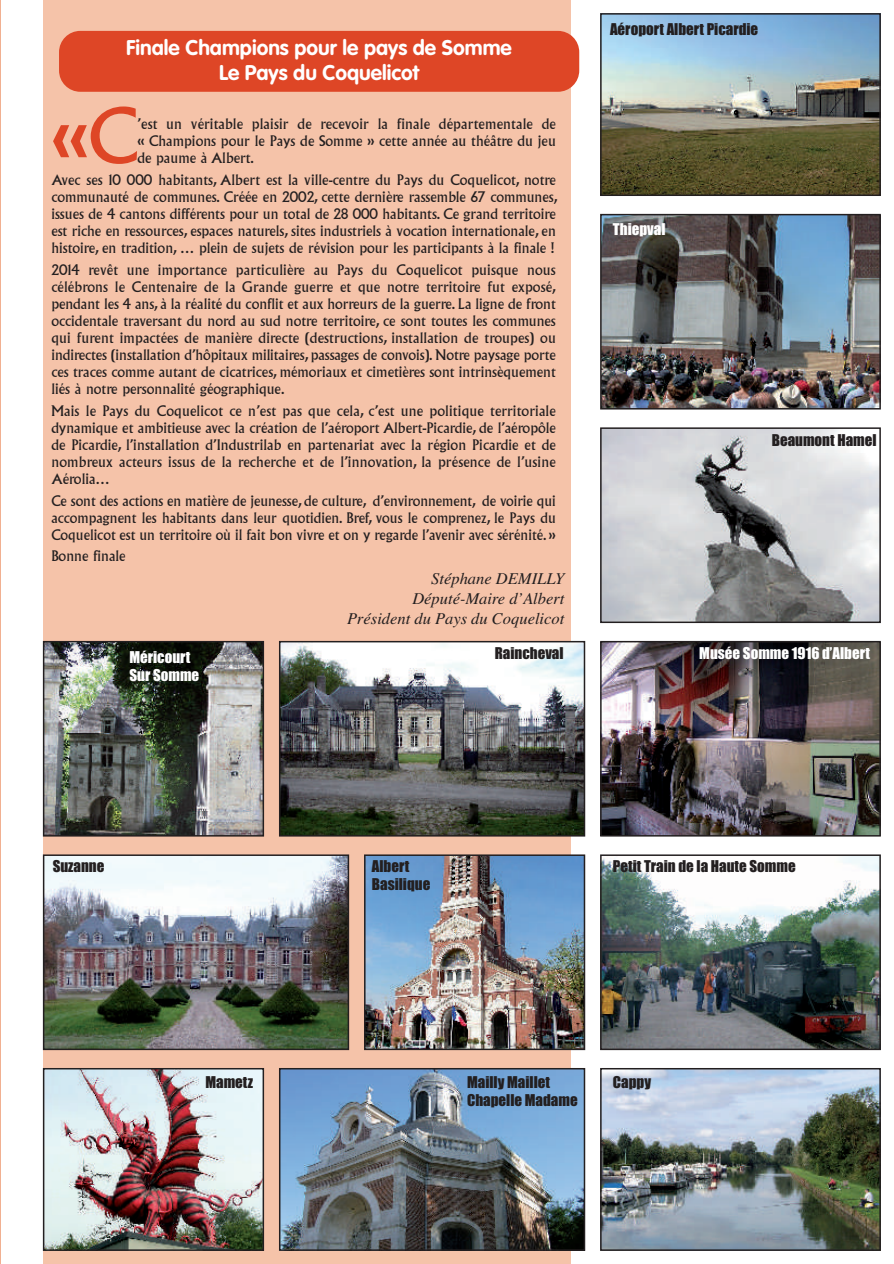
<style>
.page{position:relative;width:894px;height:1264px;background:#fff}
.page>*{position:absolute;margin:0;border:0;box-sizing:border-box;transform-origin:0 0}
.t1{font:75.3px "Albertus";color:#de4626}
.t2{font:700 21px/25.2px "VAG Rounded";color:#fff;text-align:center}
.t3{font:italic 16.5px/19.8px "Times";color:#231f20;text-align:right}
.t4{font:15px/18px "Impact";color:#231f20}
.t5{font:15px "Impact";color:#fff}
.t6{font:14.25px/17.1px "Albertus";color:#231f20;text-align:justify}
</style>
<div class="page">
<img style="left:0;top:0;width:881px;height:1264px">
<h2 class="t2" style="left:126px;top:36px;width:387px">Finale Champions pour le pays de Somme<br>Le Pays du Coquelicot</h2>
<h1 class="t1" style="left:51px;top:107px;width:88px">«C</h1>
<p class="t6" style="left:137px;top:116px;width:420px">’est un véritable plaisir de recevoir la finale départementale de « Champions pour le Pays de Somme » cette année au théâtre du jeu de paume à Albert.</p>
<p class="t6" style="left:51px;top:172px;width:507px">Avec ses 10 000 habitants, Albert est la ville-centre du Pays du Coquelicot, notre communauté de communes. Créée en 2002, cette dernière rassemble 67 communes, issues de 4 cantons différents pour un total de 28 000 habitants. Ce grand territoire est riche en ressources, espaces naturels, sites industriels à vocation internationale, en histoire, en tradition, … plein de sujets de révision pour les participants à la finale !</p>
<p class="t6" style="left:51px;top:262px;width:506px">2014 revêt une importance particulière au Pays du Coquelicot puisque nous célébrons le Centenaire de la Grande guerre et que notre territoire fut exposé, pendant les 4 ans, à la réalité du conflit et aux horreurs de la guerre. La ligne de front occidentale traversant du nord au sud notre territoire, ce sont toutes les communes qui furent impactées de manière directe (destructions, installation de troupes) ou indirectes (installation d’hôpitaux militaires, passages de convois). Notre paysage porte ces traces comme autant de cicatrices, mémoriaux et cimetières sont intrinsèquement liés à notre personnalité géographique.</p>
<p class="t6" style="left:51px;top:403px;width:506px">Mais le Pays du Coquelicot ce n’est pas que cela, c’est une politique territoriale dynamique et ambitieuse avec la création de l’aéroport Albert-Picardie, de l’aéropôle de Picardie, l’installation d’Industrilab en partenariat avec la région Picardie et de nombreux acteurs issus de la recherche et de l’innovation, la présence de l’usine Aérolia…</p>
<p class="t6" style="left:51px;top:493px;width:506px">Ce sont des actions en matière de jeunesse, de culture, d’environnement, de voirie qui accompagnent les habitants dans leur quotidien. Bref, vous le comprenez, le Pays du Coquelicot est un territoire où il fait bon vivre et on y regarde l’avenir avec sérénité. »</p>
<p class="t6" style="left:51px;top:548px;width:76px">Bonne finale</p>
<p class="t3" style="left:347px;top:568px;width:219px">Stéphane DEMILLY<br>Député-Maire d’Albert<br>Président du Pays du Coquelicot</p>
<p class="t5" style="left:129px;top:649px;width:63px">Méricourt</p>
<p class="t4" style="left:495px;top:645px;width:70px">Raincheval</p>
<p class="t5" style="left:129px;top:667px;width:71px">Sur Somme</p>
<p class="t4" style="left:610px;top:21px;width:150px">Aéroport Albert Picardie</p>
<p class="t5" style="left:613px;top:221px;width:54px">Thiepval</p>
<p class="t4" style="left:771px;top:432px;width:106px">Beaumont Hamel</p>
<p class="t5" style="left:699px;top:645px;width:172px">Musée Somme 1916 d’Albert</p>
<p class="t4" style="left:53px;top:858px;width:53px">Suzanne</p>
<p class="t4" style="left:372px;top:858px;width:60px">Albert<br>Basilique</p>
<p class="t4" style="left:613px;top:858px;width:184px">Petit Train de la Haute Somme</p>
<p class="t4" style="left:205px;top:1073px;width:49px">Mametz</p>
<p class="t4" style="left:467px;top:1073px;width:84px">Mailly Maillet</p>
<p class="t4" style="left:613px;top:1073px;width:40px">Cappy</p>
<p class="t4" style="left:467px;top:1091px;width:112px">Chapelle Madame</p>
</div>
